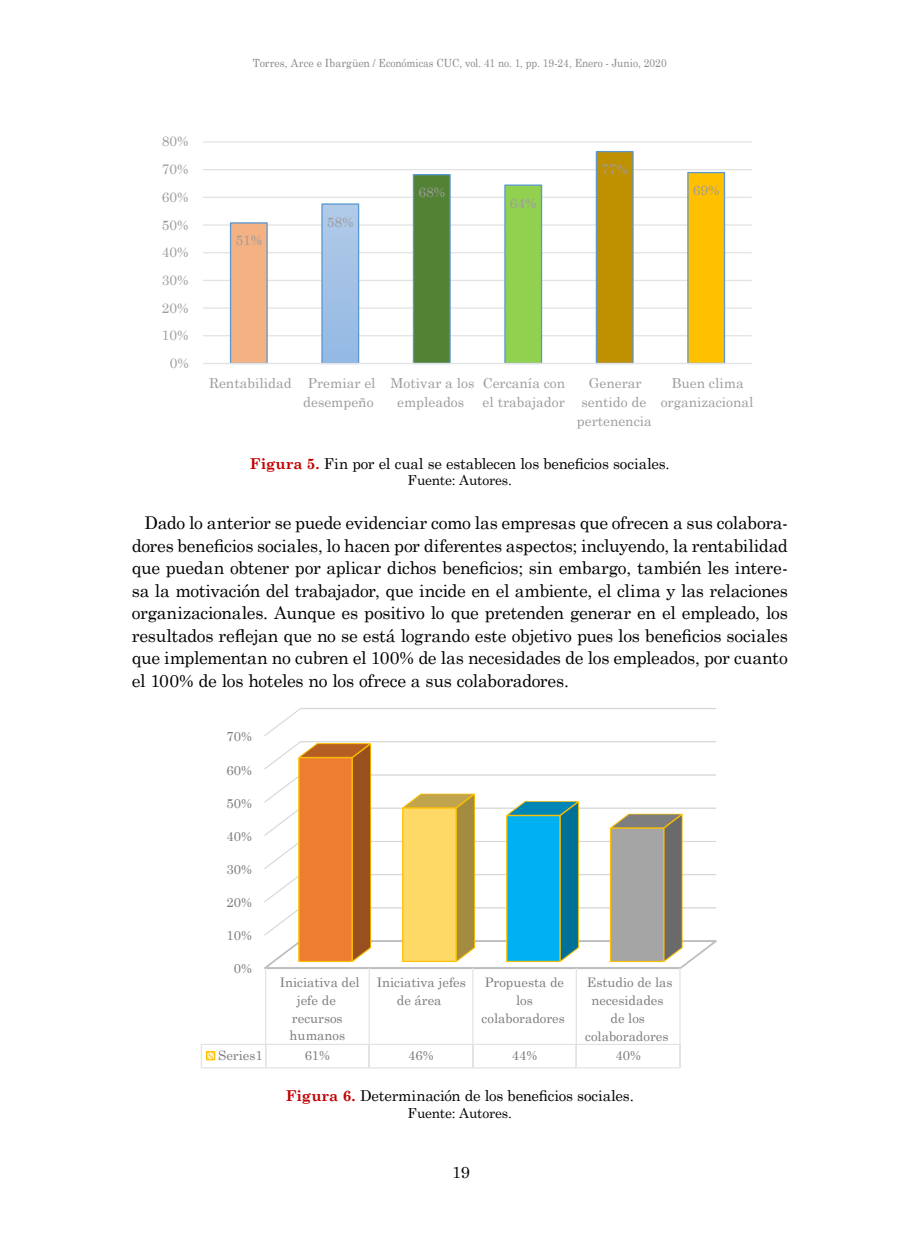
<style>
.page{position:relative;width:922px;height:1241px;background:#fff}
.page>*{position:absolute;margin:0;border:0;box-sizing:border-box;transform-origin:0 0}
.t1{font:17.5px/22.5px "Century Schoolbook";letter-spacing:-.015em;color:#000;text-align:justify}
.t2{font:16.25px "Century Schoolbook";color:#000}
.fig{font:15px "Century Schoolbook";letter-spacing:-.01em;color:#000}
.t3{font:13.75px/18.9px "Century Schoolbook";color:#9d9c9c;text-align:center}
.t4{font:13.75px "Century Schoolbook";letter-spacing:-.02em;color:#000}
.t5{font:13.12px/18px "Century Schoolbook";color:#7b7b7b;text-align:center}
.t6{font:11.25px "Century Schoolbook";letter-spacing:-.005em;color:#888;scale:.94 1}
.s1{font-weight:700;color:#c00000}
</style>
<div class="page">
<hr style="left:203px;top:335px;width:548px;height:1px;background:#e3e3e3">
<hr style="left:203px;top:307px;width:548px;height:2px;background:#e3e3e3">
<hr style="left:203px;top:280px;width:548px;height:1px;background:#e3e3e3">
<hr style="left:203px;top:252px;width:548px;height:1px;background:#e3e3e3">
<hr style="left:203px;top:224px;width:548px;height:2px;background:#e3e3e3">
<hr style="left:203px;top:197px;width:548px;height:1px;background:#e3e3e3">
<hr style="left:203px;top:169px;width:548px;height:1px;background:#e3e3e3">
<hr style="left:203px;top:141px;width:548px;height:2px;background:#e3e3e3">
<hr style="left:203px;top:128px;width:548px;height:1px;background:#e3e3e3">
<div style="left:230px;top:223px;width:37px;height:140px;background:#f4b183"></div>
<div style="left:230px;top:222px;width:38px;height:142px;border:1px solid #5997d0"></div>
<div style="left:322px;top:204px;width:36px;height:159px;background:linear-gradient(to bottom,#b2cbe8,#93b9e3)"></div>
<div style="left:321px;top:203px;width:38px;height:161px;border:1px solid #5997d0"></div>
<div style="left:413px;top:175px;width:37px;height:188px;background:#548235"></div>
<div style="left:413px;top:174px;width:37px;height:190px;border:1px solid #5997d0"></div>
<div style="left:505px;top:185px;width:36px;height:178px;background:#92d050"></div>
<div style="left:504px;top:184px;width:38px;height:180px;border:1px solid #5997d0"></div>
<div style="left:596px;top:152px;width:37px;height:211px;background:#bf9000"></div>
<div style="left:595px;top:151px;width:38px;height:213px;border:1px solid #5997d0"></div>
<div style="left:687px;top:172px;width:37px;height:191px;background:#ffc000"></div>
<div style="left:687px;top:172px;width:38px;height:192px;border:1px solid #5997d0"></div>
<hr style="left:203px;top:363px;width:548px;height:1px;background:#e3e3e3">
<img style="left:264px;top:708px;width:453px;height:262px">
<hr style="left:265px;top:967px;width:1px;height:77px;background:#e3e3e3">
<hr style="left:368px;top:967px;width:2px;height:77px;background:#e3e3e3">
<hr style="left:472px;top:967px;width:1px;height:77px;background:#e3e3e3">
<hr style="left:575px;top:967px;width:1px;height:77px;background:#e3e3e3">
<hr style="left:679px;top:967px;width:1px;height:77px;background:#e3e3e3">
<hr style="left:201px;top:1043px;width:478px;height:1px;background:#e3e3e3">
<svg style="left:201px;top:1044px;width:1px;height:23px"></svg>
<hr style="left:201px;top:1067px;width:478px;height:1px;background:#e3e3e3">
<svg style="left:265px;top:1044px;width:1px;height:23px"></svg>
<hr style="left:368px;top:1044px;width:2px;height:23px;background:#e3e3e3">
<svg style="left:472px;top:1044px;width:1px;height:23px"></svg>
<hr style="left:575px;top:1044px;width:2px;height:23px;background:#e3e3e3">
<svg style="left:679px;top:1044px;width:1px;height:23px"></svg>
<svg style="left:208px;top:1052px;width:5px;height:6px"></svg>
<div style="left:206px;top:1050px;width:9px;height:10px;border:1px solid #ffc000"></div>
<p class="t3" style="left:162px;top:131px;width:28px">80%</p>
<p class="t3" style="left:162px;top:158px;width:28px">70%</p>
<p class="t3" style="left:162px;top:186px;width:28px">60%</p>
<p class="t3" style="left:162px;top:214px;width:28px">50%</p>
<p class="t3" style="left:162px;top:241px;width:28px">40%</p>
<p class="t3" style="left:162px;top:269px;width:28px">30%</p>
<p class="t3" style="left:162px;top:297px;width:28px">20%</p>
<p class="t3" style="left:162px;top:324px;width:28px">10%</p>
<p class="t3" style="left:170px;top:352px;width:21px">0%</p>
<p class="t6" style="left:253px;top:54px;width:442px">Torres, Arce e Ibargüen / Económicas CUC, vol. 41 no. 1, pp. 19-24, Enero - Junio, 2020</p>
<p class="t3" style="left:235px;top:230px;width:28px">51%</p>
<p class="t3" style="left:327px;top:211px;width:28px">58%</p>
<p class="t3" style="left:418px;top:181px;width:28px">68%</p>
<p class="t3" style="left:509px;top:192px;width:28px">64%</p>
<p class="t3" style="left:601px;top:158px;width:28px">77%</p>
<p class="t3" style="left:692px;top:179px;width:28px">69%</p>
<p class="t3" style="left:209px;top:372px;width:168px;text-align:right">rentabilidad Premiar el desempeño</p>
<p class="t3" style="left:390px;top:372px;width:85px">Motivar a los empleados</p>
<p class="t3" style="left:482px;top:372px;width:84px;text-align:left">Cercanía con el trabajador</p>
<p class="t3" style="left:576px;top:372px;width:76px">Generar sentido de pertenencia</p>
<p class="t3" style="left:660px;top:372px;width:94px">Buen clima organizacional</p>
<p class="fig" style="left:250px;top:451px;width:421px"><span class="s1">Figura 5.</span> Fin por el cual se establecen los beneficios sociales.</p>
<p class="t4" style="left:407px;top:469px;width:106px">Fuente: Autores.</p>
<p class="t1" style="left:132px;top:510px;width:657px;text-indent:13px">Dado lo anterior se puede evidenciar como las empresas que ofrecen a sus colabora&shy;dores beneficios sociales, lo hacen por diferentes aspectos; incluyendo, la rentabilidad que puedan obtener por aplicar dichos beneficios; sin embargo, también les intere&shy;sa la motivación del trabajador, que incide en el ambiente, el clima y las relaciones organizacionales. Aunque es positivo lo que pretenden generar en el empleado, los resultados reflejan que no se está logrando este objetivo pues los beneficios sociales que implementan no cubren el 100% de las necesidades de los empleados, por cuanto el 100% de los hoteles no los ofrece a sus colaboradores.</p>
<p class="t5" style="left:226px;top:726px;width:27px">70%</p>
<p class="t5" style="left:226px;top:759px;width:27px">60%</p>
<p class="t5" style="left:226px;top:792px;width:27px">50%</p>
<p class="t5" style="left:226px;top:825px;width:27px">40%</p>
<p class="t5" style="left:226px;top:858px;width:27px">30%</p>
<p class="t5" style="left:226px;top:891px;width:27px">20%</p>
<p class="t5" style="left:226px;top:924px;width:27px">10%</p>
<p class="t5" style="left:234px;top:957px;width:20px">0%</p>
<p class="t5" style="left:280px;top:971px;width:81px">Iniciativa del jefe de recursos humanos</p>
<p class="t5" style="left:376px;top:971px;width:91px">Iniciativa jefes de área</p>
<p class="t5" style="left:481px;top:971px;width:85px">Propuesta de los colaboradores</p>
<p class="t5" style="left:585px;top:971px;width:89px">Estudio de las necesidades de los colaboradores</p>
<p class="t5" style="left:218px;top:1044px;width:46px">Series1</p>
<p class="t5" style="left:304px;top:1045px;width:27px">61%</p>
<p class="t5" style="left:408px;top:1045px;width:27px">46%</p>
<p class="t5" style="left:511px;top:1045px;width:27px">44%</p>
<p class="t5" style="left:615px;top:1045px;width:27px">40%</p>
<p class="fig" style="left:286px;top:1083px;width:349px"><span class="s1">Figura 6.</span> Determinación de los beneficios sociales.</p>
<p class="t4" style="left:407px;top:1101px;width:106px">Fuente: Autores.</p>
<p class="t2" style="left:452px;top:1158px;width:19px">19</p>
</div>
